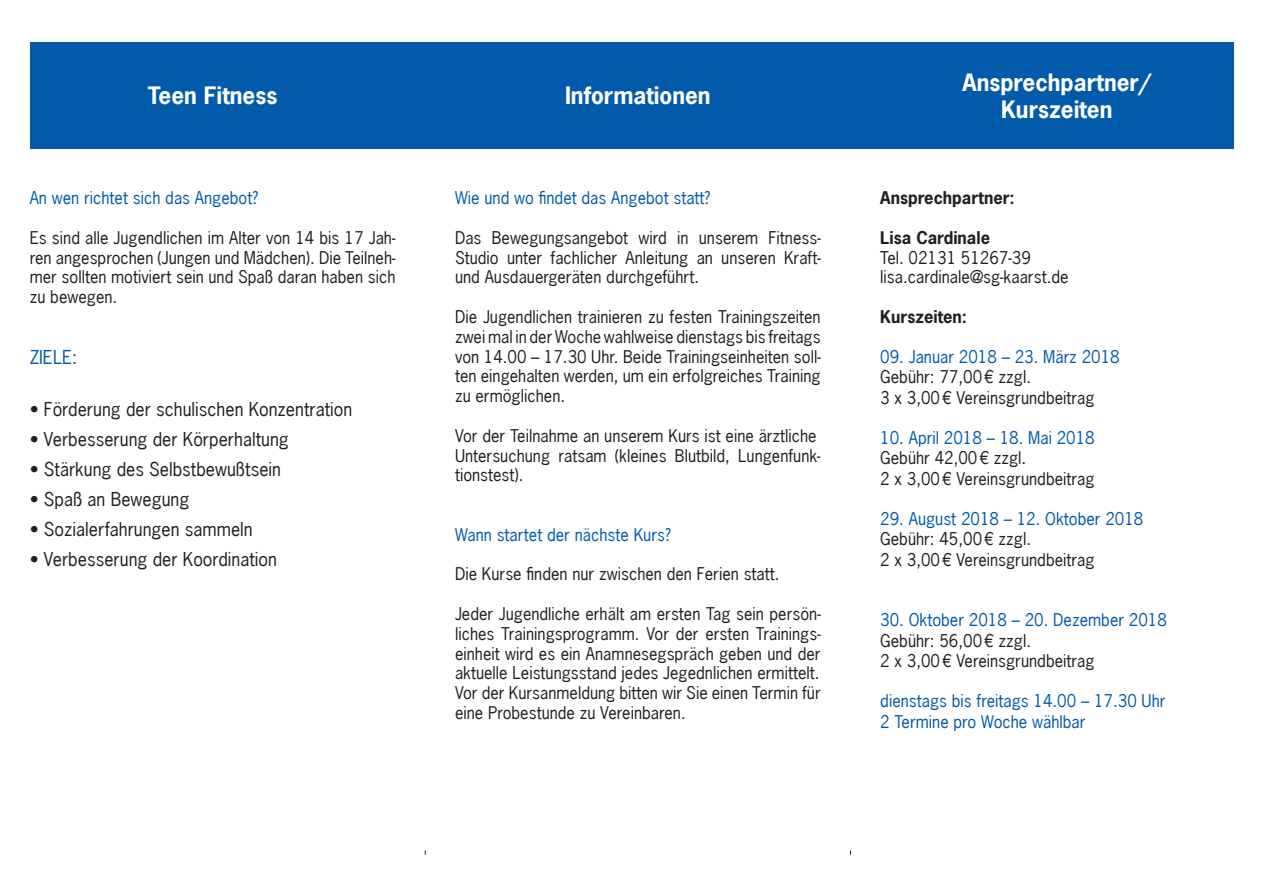
<style>
.page{position:relative;width:1263px;height:893px;background:#fff}
.page>*{position:absolute;margin:0;border:0;box-sizing:border-box;transform-origin:0 0}
.t1{font:700 22.5px/27px "News Gothic LT";color:#fff;text-align:center}
.t2{font:18px "News Gothic LT";color:#231f20}
.t3{font:18px "News Gothic LT";color:#015aaa}
.t4{font:16.5px/19.8px "News Gothic LT";color:#231f20}
.t5{font:16.5px/20.2px "News Gothic LT";color:#015aaa}
.t6{font:700 16.5px "News Gothic LT";color:#231f20}
</style>
<div class="page">
<div style="left:30px;top:43px;width:1203px;height:106px;background:#015aaa"></div>
<h1 class="t1" style="left:148px;top:82px;width:131px">Teen Fitness</h1>
<h1 class="t1" style="left:565px;top:82px;width:147px">Informationen</h1>
<p class="t5" style="left:30px;top:188px;width:230px">An wen richtet sich das Angebot?</p>
<p class="t4" style="left:30px;top:228px;width:367px;text-align:justify">Es sind alle Jugendlichen im Alter von 14 bis 17 Jah&shy;ren angesprochen (Jungen und Mädchen). Die Teilneh&shy;mer sollten motiviert sein und Spaß daran haben sich zu bewegen.</p>
<p class="t3" style="left:30px;top:346px;width:49px">ZIELE:</p>
<p class="t2" style="left:30px;top:398px;width:324px">• Förderung der schulischen Konzentration</p>
<p class="t2" style="left:30px;top:428px;width:261px">• Verbesserung der Körperhaltung</p>
<p class="t2" style="left:30px;top:458px;width:253px">• Stärkung des Selbstbewußtsein</p>
<p class="t2" style="left:30px;top:488px;width:161px">• Spaß an Bewegung</p>
<p class="t2" style="left:30px;top:518px;width:224px">• Sozialerfahrungen sammeln</p>
<p class="t2" style="left:30px;top:548px;width:249px">• Verbesserung der Koordination</p>
<p class="t5" style="left:455px;top:188px;width:257px">Wie und wo findet das Angebot statt?</p>
<p class="t4" style="left:455px;top:228px;width:367px;text-align:justify">Das Bewegungsangebot wird in unserem Fitness-Studio unter fachlicher Anleitung an unseren Kraft&shy;und Ausdauergeräten durchgeführt.</p>
<p class="t4" style="left:455px;top:307px;width:367px;text-align:justify">Die Jugendlichen trainieren zu festen Trainingszeiten zwei mal in der Woche wahlweise dienstags bis freitags von 14.00 – 17.30 Uhr. Beide Trainingseinheiten soll&shy;ten eingehalten werden, um ein erfolgreiches Training zu ermöglichen.</p>
<p class="t4" style="left:455px;top:426px;width:367px">Vor der Teilnahme an unserem Kurs ist eine ärztliche<br>Untersuchung ratsam (kleines Blutbild, Lungenfunk&shy;tionstest).</p>
<p class="t5" style="left:455px;top:524px;width:217px">Wann startet der nächste Kurs?</p>
<p class="t4" style="left:455px;top:564px;width:326px">Die Kurse finden nur zwischen den Ferien statt.</p>
<p class="t4" style="left:455px;top:604px;width:367px;text-align:justify">Jeder Jugendliche erhält am ersten Tag sein persön&shy;liches Trainingsprogramm. Vor der ersten Trainings&shy;einheit wird es ein Anamnesegspräch geben und der aktuelle Leistungsstand jedes Jegednlichen ermittelt.<br>Vor der Kursanmeldung bitten wir Sie einen Termin für eine Probestunde zu Vereinbaren.</p>
<h1 class="t1" style="left:962px;top:69px;width:190px">Ansprechpartner/<br>Kurszeiten</h1>
<p class="t6" style="left:880px;top:187px;width:136px">Ansprechpartner:</p>
<p class="t6" style="left:880px;top:227px;width:111px">Lisa Cardinale</p>
<p class="t4" style="left:880px;top:247px;width:190px">Tel. 02131 51267-39 lisa.cardinale@sg-kaarst.de</p>
<p class="t6" style="left:880px;top:306px;width:88px">Kurszeiten:</p>
<p class="t5" style="left:880px;top:347px;width:241px">09. Januar 2018 – 23. März 2018</p>
<p class="t4" style="left:880px;top:367px;width:216px;line-height:20.2px">Gebühr: 77,00€ zzgl.<br>3 x 3,00€ Vereinsgrundbeitrag</p>
<p class="t5" style="left:880px;top:428px;width:216px">10. April 2018 – 18. Mai 2018</p>
<p class="t4" style="left:880px;top:448px;width:216px;line-height:20.2px">Gebühr 42,00€ zzgl.<br>2 x 3,00€ Vereinsgrundbeitrag</p>
<p class="t5" style="left:880px;top:509px;width:265px">29. August 2018 – 12. Oktober 2018</p>
<p class="t4" style="left:880px;top:529px;width:216px;line-height:20.2px">Gebühr: 45,00€ zzgl.<br>2 x 3,00€ Vereinsgrundbeitrag</p>
<p class="t5" style="left:880px;top:610px;width:288px">30. Oktober 2018 – 20. Dezember 2018</p>
<p class="t4" style="left:880px;top:630px;width:216px;line-height:20.2px">Gebühr: 56,00€ zzgl.<br>2 x 3,00€ Vereinsgrundbeitrag</p>
<p class="t5" style="left:880px;top:691px;width:287px">dienstags bis freitags 14.00 – 17.30 Uhr<br>2 Termine pro Woche wählbar</p>
</div>
